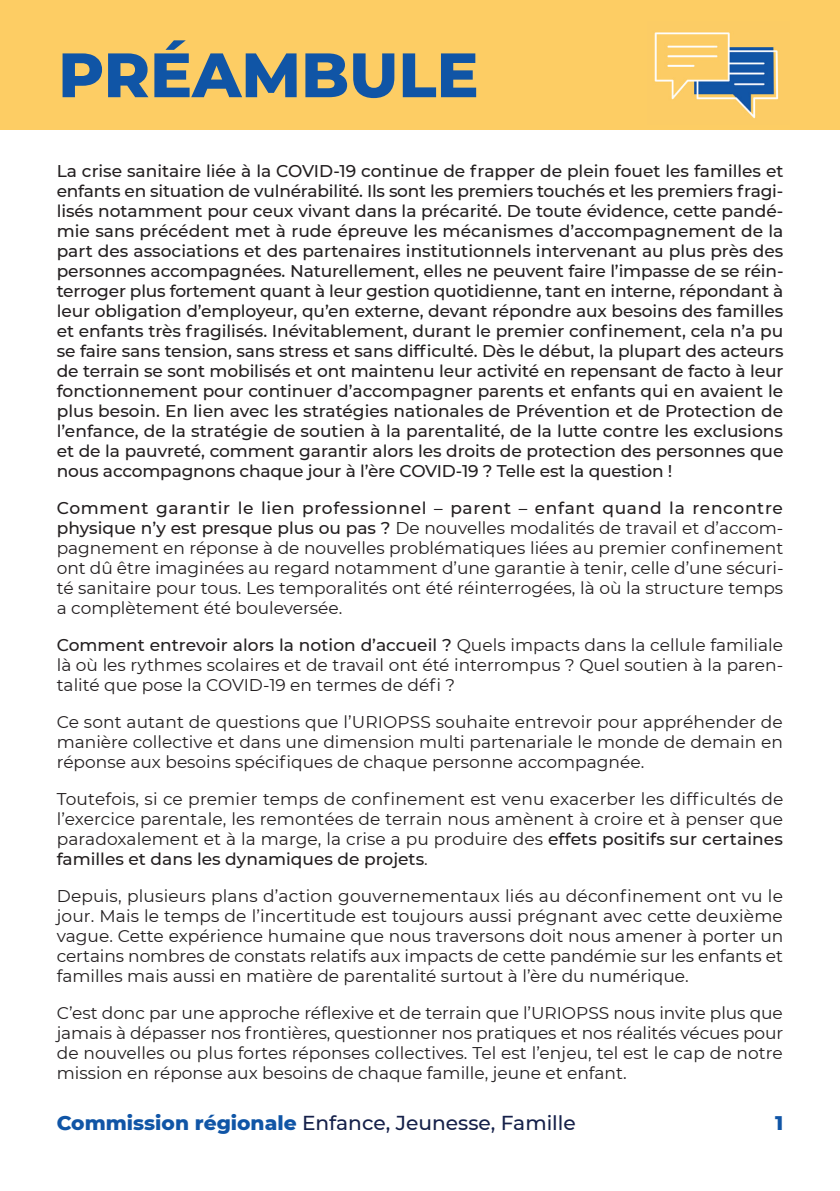
<style>
.page{position:relative;width:840px;height:1191px;background:#fff}
.page>*{position:absolute;margin:0;border:0;box-sizing:border-box;transform-origin:0 0}
.t1{font:800 62.6px "Montserrat";color:#1055a6}
.t2{font:500 20.2px "Montserrat";color:#152049}
.t3{font:800 20.2px "Montserrat";color:#1055a6}
.t4{font:17px/20px "Montserrat";color:#231f20;text-align:justify}
.t5{font:500 17px/20px "Montserrat";letter-spacing:-.01em;color:#231f20;text-align:justify}
.s1{font-weight:500}
.s2{font-weight:800;color:#1055a6}
</style>
<div class="page">
<div style="left:0;top:0;width:839px;height:129px;background:#fdcd64"></div>
<img style="left:654px;top:32px;width:125px;height:87px">
<h1 class="t1" style="left:58px;top:29px;width:422px">PRÉAMBULE</h1>
<p class="t5" style="left:57px;top:160px;width:728px">La crise sanitaire liée à la COVID-19 continue de frapper de plein fouet les familles et enfants en situation de vulnérabilité. Ils sont les premiers touchés et les premiers fragi&shy;lisés notamment pour ceux vivant dans la précarité. De toute évidence, cette pandé&shy;mie sans précédent met à rude épreuve les mécanismes d’accompagnement de la part des associations et des partenaires institutionnels intervenant au plus près des personnes accompagnées. Naturellement, elles ne peuvent faire l’impasse de se réin&shy;terroger plus fortement quant à leur gestion quotidienne, tant en interne, répondant à leur obligation d’employeur, qu’en externe, devant répondre aux besoins des familles et enfants très fragilisés. Inévitablement, durant le premier confinement, cela n’a pu se faire sans tension, sans stress et sans difficulté. Dès le début, la plupart des acteurs de terrain se sont mobilisés et ont maintenu leur activité en repensant de facto à leur fonctionnement pour continuer d’accompagner parents et enfants qui en avaient le plus besoin. En lien avec les stratégies nationales de Prévention et de Protection de l’enfance, de la stratégie de soutien à la parentalité, de la lutte contre les exclusions et de la pauvreté, comment garantir alors les droits de protection des personnes que nous accompagnons chaque jour à l’ère COVID-19 ? Telle est la question !</p>
<p class="t4" style="left:57px;top:497px;width:728px"><span class="s1">Comment garantir le lien professionnel – parent – enfant quand la rencontre physique n’y est presque plus ou pas ?</span> De nouvelles modalités de travail et d’accom&shy;pagnement en réponse à de nouvelles problématiques liées au premier confinement ont dû être imaginées au regard notamment d’une garantie à tenir, celle d’une sécuri&shy;té sanitaire pour tous. Les temporalités ont été réinterrogées, là où la structure temps a complètement été bouleversée.</p>
<p class="t4" style="left:57px;top:634px;width:727px"><span class="s1">Comment entrevoir alors la notion d’accueil ?</span> Quels impacts dans la cellule familiale là où les rythmes scolaires et de travail ont été interrompus ? Quel soutien à la paren&shy;talité que pose la COVID-19 en termes de défi ?</p>
<p class="t4" style="left:57px;top:711px;width:727px">Ce sont autant de questions que l’URIOPSS souhaite entrevoir pour appréhender de manière collective et dans une dimension multi partenariale le monde de demain en réponse aux besoins spécifiques de chaque personne accompagnée.</p>
<p class="t4" style="left:57px;top:788px;width:727px">Toutefois, si ce premier temps de confinement est venu exacerber les difficultés de l’exercice parentale, les remontées de terrain nous amènent à croire et à penser que paradoxalement et à la marge, la crise a pu produire des <span class="s1">effets positifs sur certaines familles et dans les dynamiques de projets</span>.</p>
<p class="t4" style="left:57px;top:885px;width:727px">Depuis, plusieurs plans d’action gouvernementaux liés au déconfinement ont vu le jour. Mais le temps de l’incertitude est toujours aussi prégnant avec cette deuxième vague. Cette expérience humaine que nous traversons doit nous amener à porter un certains nombres de constats relatifs aux impacts de cette pandémie sur les enfants et familles mais aussi en matière de parentalité surtout à l’ère du numérique.</p>
<p class="t4" style="left:57px;top:1002px;width:727px">C’est donc par une approche réflexive et de terrain que l’URIOPSS nous invite plus que jamais à dépasser nos frontières, questionner nos pratiques et nos réalités vécues pour de nouvelles ou plus fortes réponses collectives. Tel est l’enjeu, tel est le cap de notre mission en réponse aux besoins de chaque famille, jeune et enfant.</p>
<p class="t2" style="left:57px;top:1109px;width:520px"><span class="s2">Commission régionale</span> Enfance, Jeunesse, Famille</p>
<p class="t3" style="left:774px;top:1108px;width:10px">1</p>
</div>
